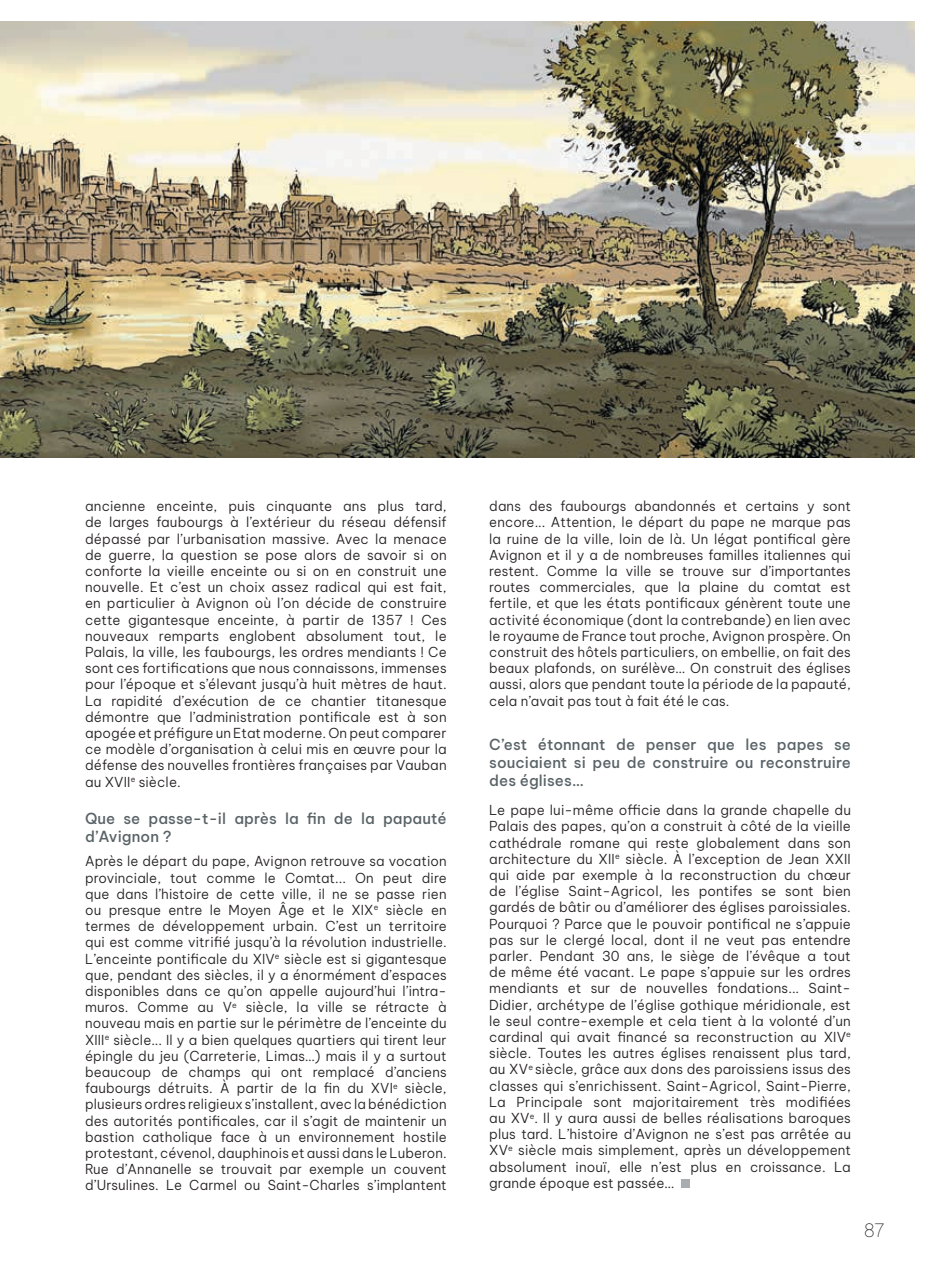
<style>
.page{position:relative;width:936px;height:1276px;background:#fff}
.page>*{position:absolute;margin:0;border:0;box-sizing:border-box;transform-origin:0 0}
.t1{font:100 18px "Be Vietnam Pro";color:#231f20}
.t2{font:500 15px/18px "Be Vietnam Pro";letter-spacing:.005em;color:#596367}
.t3{font:300 13.5px/16.2px "Be Vietnam Pro";letter-spacing:.01em;color:#231f20;text-align:justify}
</style>
<div class="page">
<img style="left:0;top:21px;width:914px;height:437px">
<div style="left:681px;top:1179px;width:8px;height:8px;background:#aaadaf"></div>
<p class="t3" style="left:85px;top:497px;width:363px">ancienne enceinte, puis cinquante ans plus tard, de larges faubourgs à l’extérieur du réseau défensif dépassé par l’urbanisation massive. Avec la menace de guerre, la question se pose alors de savoir si on conforte la vieille enceinte ou si on en construit une nouvelle. Et c’est un choix assez radical qui est fait, en particulier à Avignon où l’on décide de construire cette gigantesque enceinte, à partir de 1357 ! Ces nouveaux remparts englobent absolument tout, le Palais, la ville, les faubourgs, les ordres mendiants ! Ce sont ces fortifications que nous connaissons, immenses pour l’époque et s’élevant jusqu’à huit mètres de haut.<br>La rapidité d’exécution de ce chantier titanesque démontre que l’administration pontificale est à son apogée etpréfigure un Etat moderne. Onpeut comparer ce modèle d’organisation à celui mis en œuvre pour la défense des nouvelles frontières françaises par Vauban au XVII<sup>e</sup> siècle.</p>
<p class="t2" style="left:85px;top:807px;width:363px">Que se passe-t-il après la fin de la papauté d’Avignon ?</p>
<p class="t3" style="left:85px;top:852px;width:363px">Après le départ du pape, Avignon retrouve sa vocation provinciale, tout comme le Comtat... On peut dire que dans l’histoire de cette ville, il ne se passe rien ou presque entre le Moyen Âge et le XIX<sup>e</sup> siècle en termes de développement urbain. C’est un territoire qui est comme vitrifié jusqu’à la révolution industrielle.<br>L’enceinte pontificale du XIV<sup>e</sup> siècle est si gigantesque que, pendant des siècles, il y a énormément d’espaces disponibles dans ce qu’on appelle aujourd’hui l’intra&shy;muros. Comme au V<sup>e</sup> siècle, la ville se rétracte à nouveau mais en partie sur le périmètre de l’enceinte du XIII<sup>e</sup> siècle... Il y a bien quelques quartiers qui tirent leur épingle du jeu (Carreterie, Limas…) mais il y a surtout beaucoup de champs qui ont remplacé d’anciens faubourgs détruits. À partir de la fin du XVI<sup>e</sup> siècle, plusieurs ordres religieux s’installent, avec la bénédiction des autorités pontificales, car il s’agit de maintenir un bastion catholique face à un environnement hostile protestant, cévenol, dauphinois et aussi dans le Luberon.<br>Rue d’Annanelle se trouvait par exemple un couvent d’Ursulines. Le Carmel ou Saint-Charles s’implantent</p>
<p class="t3" style="left:489px;top:497px;width:363px">dans des faubourgs abandonnés et certains y sont encore... Attention, le départ du pape ne marque pas la ruine de la ville, loin de là. Un légat pontifical gère Avignon et il y a de nombreuses familles italiennes qui restent. Comme la ville se trouve sur d’importantes routes commerciales, que la plaine du comtat est fertile, et que les états pontificaux génèrent toute une activité économique (dont la contrebande) en lien avec le royaume de France tout proche, Avignon prospère. On construit des hôtels particuliers, on embellie, on fait des beaux plafonds, on surélève… On construit des églises aussi, alors que pendant toute la période de la papauté, cela n’avait pas tout à fait été le cas.</p>
<p class="t2" style="left:489px;top:734px;width:363px;text-align:justify">C’est étonnant de penser que les papes se souciaient si peu de construire ou reconstruire des églises…</p>
<p class="t3" style="left:489px;top:801px;width:363px">Le pape lui-même officie dans la grande chapelle du Palais des papes, qu’on a construit à côté de la vieille cathédrale romane qui reste globalement dans son architecture du XII<sup>e</sup> siècle. À l’exception de Jean XXII qui aide par exemple à la reconstruction du chœur de l’église Saint-Agricol, les pontifes se sont bien gardés de bâtir ou d’améliorer des églises paroissiales.<br>Pourquoi ? Parce que le pouvoir pontifical ne s’appuie pas sur le clergé local, dont il ne veut pas entendre parler. Pendant 30 ans, le siège de l’évêque a tout de même été vacant. Le pape s’appuie sur les ordres mendiants et sur de nouvelles fondations... Saint-Didier, archétype de l’église gothique méridionale, est le seul contre-exemple et cela tient à la volonté d’un cardinal qui avait financé sa reconstruction au XIV<sup>e </sup>siècle. Toutes les autres églises renaissent plus tard, au XV<sup>e</sup> siècle, grâce aux dons des paroissiens issus des classes qui s’enrichissent. Saint-Agricol, Saint-Pierre, La Principale sont majoritairement très modifiées au XV<sup>e</sup>. Il y aura aussi de belles réalisations baroques plus tard. L’histoire d’Avignon ne s’est pas arrêtée au XV<sup>e</sup> siècle mais simplement, après un développement absolument inouï, elle n’est plus en croissance. La grande époque est passée…</p>
<h1 class="t1" style="left:863px;top:1216px;width:23px">87</h1>
</div>
